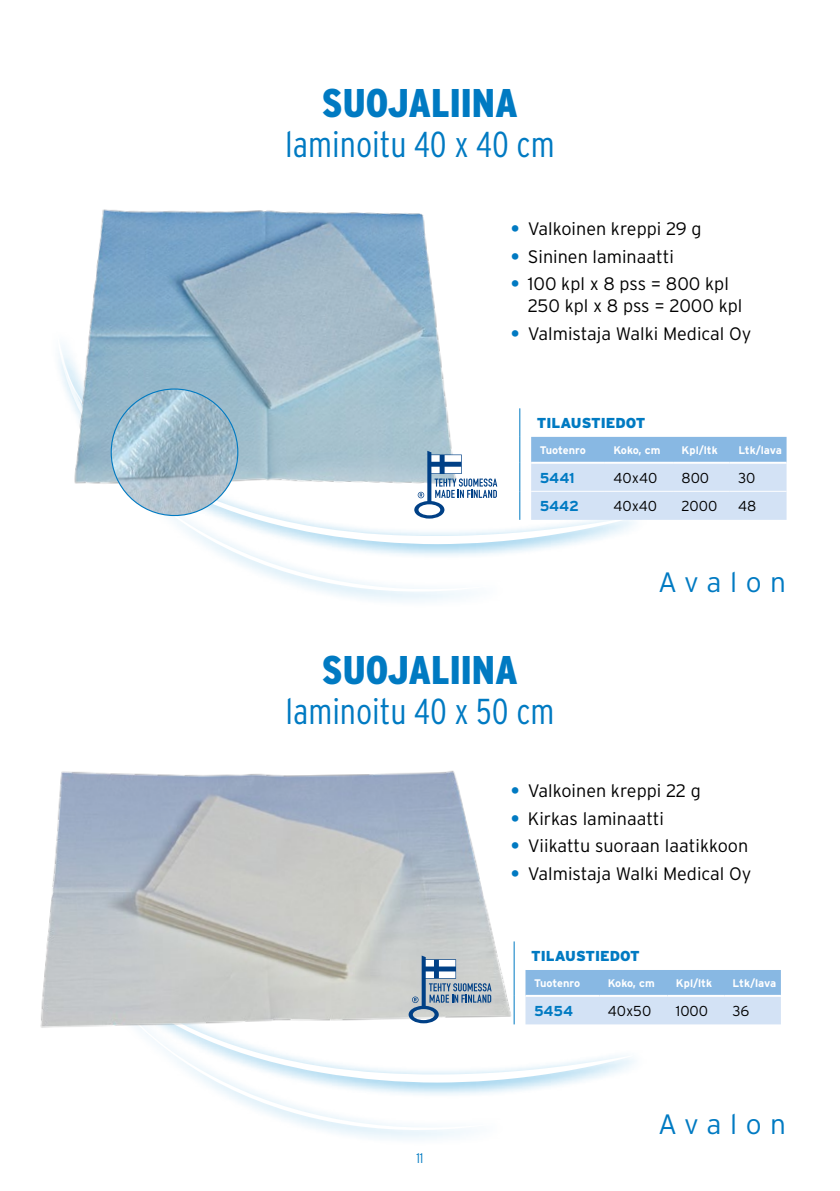
<style>
.page{position:relative;width:840px;height:1191px;background:#fff}
.page>*{position:absolute;margin:0;border:0;box-sizing:border-box;transform-origin:0 0}
.t1{font:900 40px "Interstate Condensed";color:#007ac2}
.t2{font:300 36px "Interstate Condensed";color:#007ac2}
.t3{font:300 28px "Interstate";letter-spacing:.305em;color:#007ac2}
.t4{font:300 18px/22px "Interstate";color:#000}
.t5{font:300 14.4px "Interstate";color:#000}
.t6{font:900 14.4px "Interstate";color:#007ac2}
.t7{font:700 14.4px "Interstate";color:#007ac2}
.t8{font:300 14px "Interstate Condensed";color:#007ac2}
.t9{font:700 11px "Interstate";color:#fff}
.s1{font-weight:700;color:#007ac2}
</style>
<div class="page">
<div style="left:49px;top:864px;width:458px;height:282px;background:linear-gradient(to right,#fff,#f6fafd)"></div>
<svg style="left:57px;top:1098px;width:436px;height:32px"></svg>
<svg style="left:54px;top:1024px;width:593px;height:74px"></svg>
<svg style="left:525px;top:1024px;width:107px;height:58px"></svg>
<div style="left:49px;top:326px;width:458px;height:282px;background:linear-gradient(to right,#fff,#f6fafd)"></div>
<svg style="left:57px;top:560px;width:436px;height:31px"></svg>
<svg style="left:54px;top:436px;width:593px;height:124px"></svg>
<svg style="left:61px;top:408px;width:571px;height:136px"></svg>
<img style="left:49px;top:209px;width:464px;height:334px">
<img style="left:111px;top:389px;width:127px;height:126px;border-radius:63px">
<img style="left:40px;top:770px;width:485px;height:321px">
<svg style="left:531px;top:437px;width:255px;height:83px;background:#bcd5ef"></svg>
<hr style="left:531px;top:491px;width:73px;height:1px;background:#fff">
<hr style="left:604px;top:491px;width:68px;height:1px;background:#fff">
<hr style="left:672px;top:491px;width:57px;height:1px;background:#fff">
<hr style="left:729px;top:491px;width:57px;height:1px;background:#fff">
<hr style="left:531px;top:462px;width:73px;height:2px;background:#fff">
<hr style="left:604px;top:462px;width:68px;height:2px;background:#fff">
<hr style="left:672px;top:462px;width:57px;height:2px;background:#fff">
<hr style="left:729px;top:462px;width:57px;height:2px;background:#fff">
<svg style="left:519px;top:408px;width:1px;height:112px"></svg>
<svg style="left:525px;top:970px;width:255px;height:54px;background:#afceec"></svg>
<hr style="left:525px;top:995px;width:74px;height:2px;background:#fff">
<hr style="left:599px;top:995px;width:68px;height:2px;background:#fff">
<hr style="left:667px;top:995px;width:56px;height:2px;background:#fff">
<hr style="left:723px;top:995px;width:57px;height:2px;background:#fff">
<svg style="left:513px;top:941px;width:1px;height:83px"></svg>
<svg style="left:414px;top:451px;width:83px;height:67px"></svg>
<svg style="left:408px;top:955px;width:83px;height:68px;background:#a7b6c3"></svg>
<h1 class="t1" style="left:322px;top:81px;width:197px">SUOJALIINA</h1>
<h2 class="t2" style="left:285px;top:124px;width:271px">laminoitu 40 x 40 cm</h2>
<p class="t4" style="left:510px;top:217px;width:192px"><span class="s1">•</span> Valkoinen kreppi 29 g</p>
<p class="t4" style="left:510px;top:245px;width:164px"><span class="s1">•</span> Sininen laminaatti</p>
<p class="t4" style="left:527px;top:273px;width:216px;text-indent:-17px"><span class="s1">•</span> 100 kpl x 8 pss = 800 kpl<br>250 kpl x 8 pss = 2000 kpl</p>
<p class="t4" style="left:510px;top:322px;width:242px"><span class="s1">•</span> Valmistaja Walki Medical Oy</p>
<p class="t6" style="left:536px;top:415px;width:110px">TILAUSTIEDOT</p>
<p class="t9" style="left:539px;top:444px;width:48px">Tuotenro</p>
<p class="t9" style="left:613px;top:444px;width:48px">Koko, cm</p>
<p class="t9" style="left:681px;top:444px;width:38px">Kpl/ltk</p>
<p class="t9" style="left:738px;top:444px;width:45px">Ltk/lava</p>
<p class="t7" style="left:539px;top:470px;width:36px">5441</p>
<p class="t5" style="left:613px;top:469px;width:45px">40x40</p>
<p class="t5" style="left:681px;top:469px;width:29px">800</p>
<p class="t5" style="left:738px;top:469px;width:19px">30</p>
<p class="t7" style="left:539px;top:498px;width:41px">5442</p>
<p class="t5" style="left:613px;top:498px;width:45px">40x40</p>
<p class="t5" style="left:681px;top:498px;width:37px">2000</p>
<p class="t5" style="left:737px;top:498px;width:20px">48</p>
<h1 class="t1" style="left:322px;top:648px;width:197px">SUOJALIINA</h1>
<h2 class="t2" style="left:285px;top:691px;width:270px">laminoitu 40 x 50 cm</h2>
<h3 class="t3" style="left:658px;top:566px;width:129px">Avalon</h3>
<p class="t4" style="left:510px;top:779px;width:191px"><span class="s1">•</span> Valkoinen kreppi 22 g</p>
<p class="t4" style="left:510px;top:807px;width:155px"><span class="s1">•</span> Kirkas laminaatti</p>
<p class="t4" style="left:510px;top:835px;width:239px"><span class="s1">•</span> Viikattu suoraan laatikkoon</p>
<p class="t4" style="left:510px;top:862px;width:242px"><span class="s1">•</span> Valmistaja Walki Medical Oy</p>
<p class="t6" style="left:531px;top:948px;width:110px">TILAUSTIEDOT</p>
<p class="t9" style="left:533px;top:977px;width:48px">Tuotenro</p>
<p class="t9" style="left:607px;top:977px;width:48px">Koko, cm</p>
<p class="t9" style="left:675px;top:977px;width:38px">Kpl/ltk</p>
<p class="t9" style="left:732px;top:977px;width:45px">Ltk/lava</p>
<p class="t7" style="left:533px;top:1002px;width:41px">5454</p>
<p class="t5" style="left:607px;top:1002px;width:45px">40x50</p>
<p class="t5" style="left:675px;top:1002px;width:34px">1000</p>
<p class="t5" style="left:732px;top:1002px;width:18px">36</p>
<p class="t8" style="left:416px;top:1149px;width:8px">11</p>
<h3 class="t3" style="left:657px;top:1108px;width:129px">Avalon</h3>
</div>
